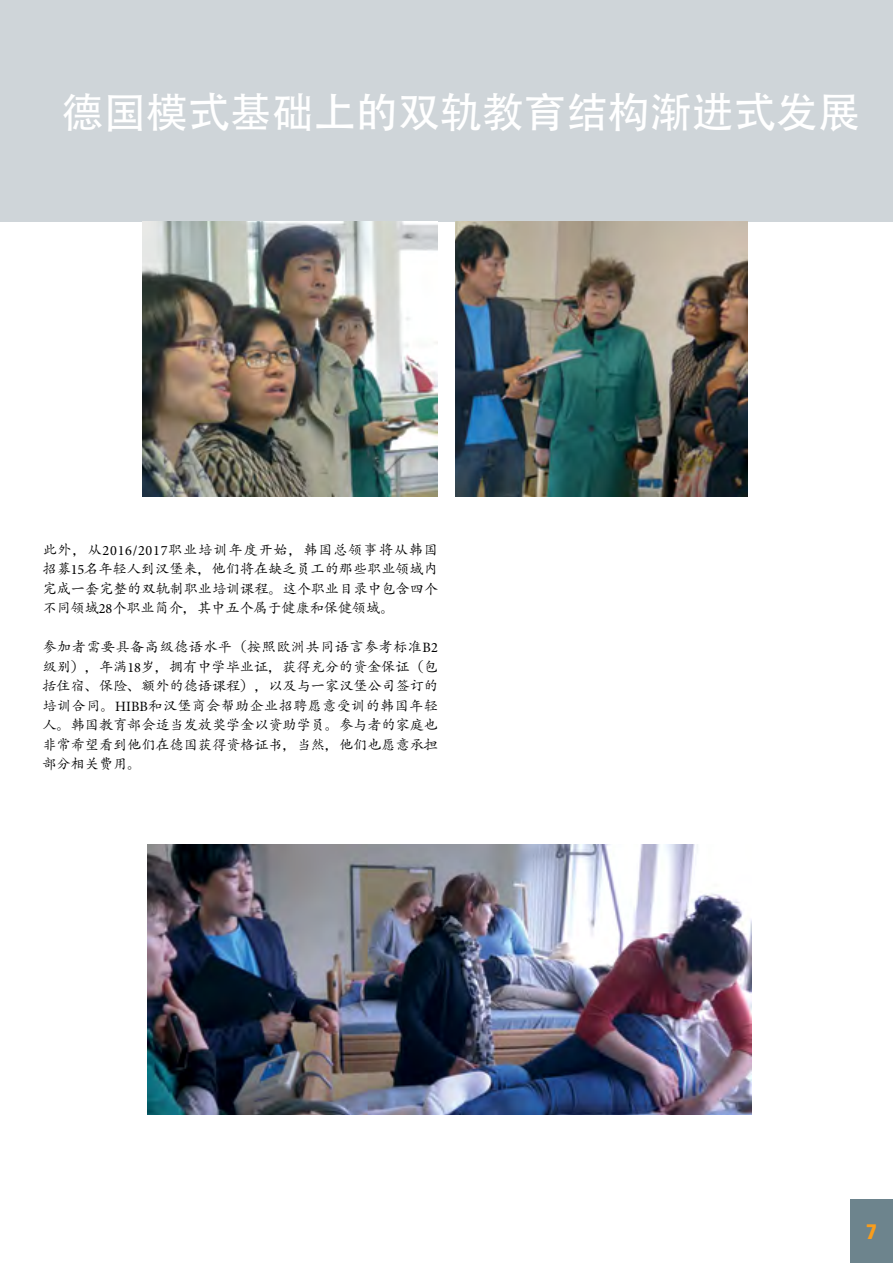
<style>
.page{position:relative;width:893px;height:1263px;background:#fff}
.page>*{position:absolute;margin:0;border:0;box-sizing:border-box;transform-origin:0 0}
.t1{font:42px "Adobe Heiti Std";color:#fff}
.t2{font:21px "Transit Fr Pos OT Bld";color:#f99d1c}
.t3{font:14.25px/19.5px "Adobe Kaiti Std";letter-spacing:-.01em;color:#000;text-align:justify}
.s1{font-family:"Minion Pro"}
</style>
<div class="page">
<div style="left:0;top:0;width:893px;height:221px;background:#cfd5d9"></div>
<div style="left:850px;top:1199px;width:43px;height:64px;background:#6d848d"></div>
<img style="left:455px;top:221px;width:292px;height:275px">
<img style="left:142px;top:221px;width:296px;height:275px">
<img style="left:147px;top:845px;width:604px;height:270px">
<h1 class="t1" style="left:62px;top:87px;width:800px">德国模式基础上的双轨教育结构渐进式发展</h1>
<p class="t3" style="left:43px;top:540px;width:397px">此外，从<span class="s1">2016/2017</span>职业培训年度开始，韩国总领事将从韩国招募<span class="s1">15</span>名年轻人到汉堡来，他们将在缺乏员工的那些职业领域内完成一套完整的双轨制职业培训课程。这个职业目录中包含四个不同领域<span class="s1">28</span>个职业简介，其中五个属于健康和保健领域。</p>
<p class="t3" style="left:43px;top:637px;width:397px">参加者需要具备高级德语水平（按照欧洲共同语言参考标准<span class="s1">B2</span>级别），年满<span class="s1">18</span>岁，拥有中学毕业证，获得充分的资金保证（包括住宿、保险、额外的德语课程），以及与一家汉堡公司签订的培训合同。<span class="s1">HIBB</span>和汉堡商会帮助企业招聘愿意受训的韩国年轻人。韩国教育部会适当发放奖学金以资助学员。参与者的家庭也非常希望看到他们在德国获得资格证书，当然，他们也愿意承担部分相关费用。</p>
<h2 class="t2" style="left:866px;top:1220px;width:12px">7</h2>
</div>
